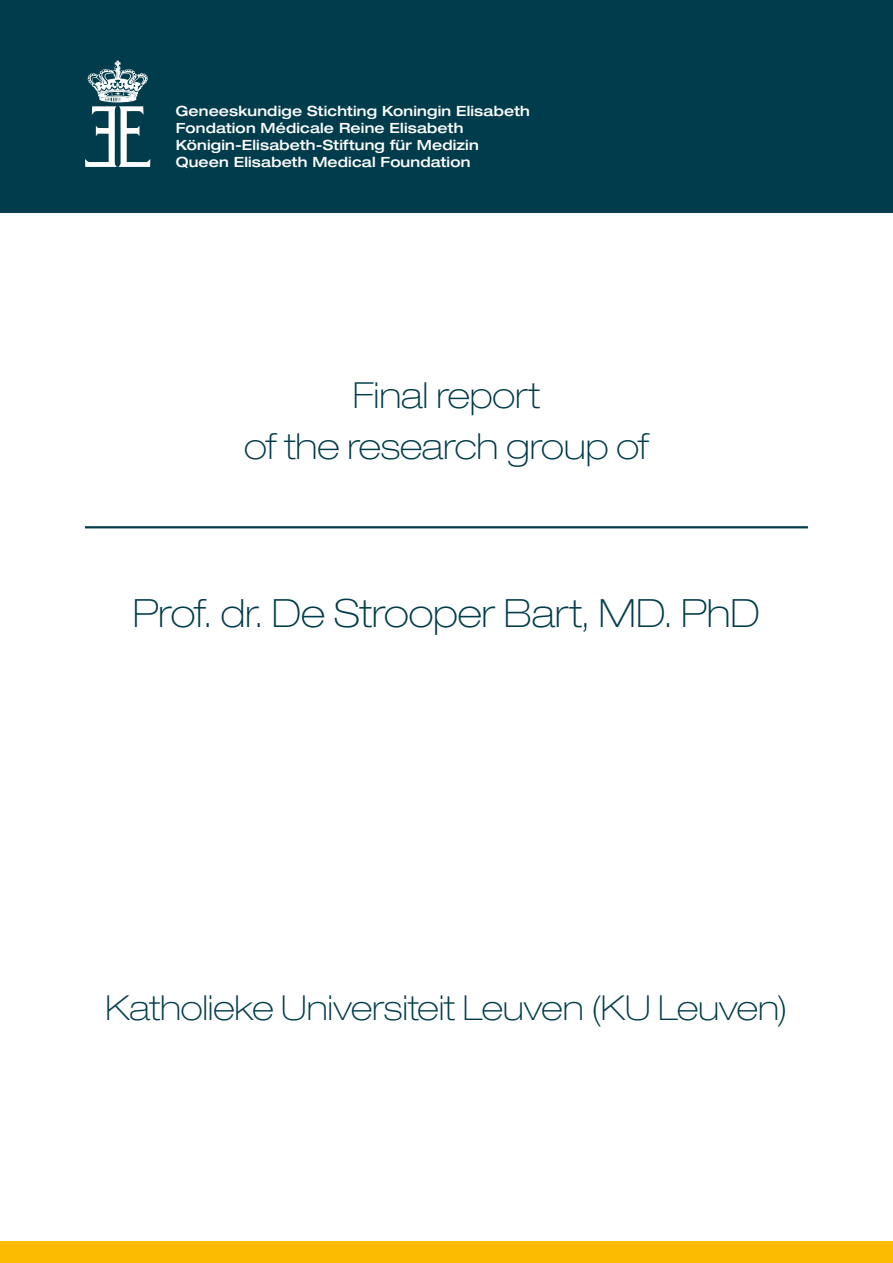
<style>
.page{position:relative;width:893px;height:1263px;background:#fff}
.page>*{position:absolute;margin:0;border:0;box-sizing:border-box;transform-origin:0 0}
.prof{font:100 expanded 39px "Helvetica Neue LT Std";letter-spacing:-.005em;color:#003c4b}
.t1{font:100 expanded 36px/50.8px "Helvetica Neue LT Std";letter-spacing:-.005em;color:#003c4b;text-align:center}
.univ{font:100 expanded 34.5px "Helvetica Neue LT Std";letter-spacing:-.005em;color:#003c4b}
.t2{font:500 expanded 14.1px/17px "Helvetica Neue LT Std";letter-spacing:.01em;color:#fff}
</style>
<div class="page">
<hr style="left:85px;top:526px;width:723px;height:2px;background:#003c4b">
<div style="left:0;top:0;width:893px;height:213px;background:#003c4b"></div>
<svg style="left:85px;top:61px;width:65px;height:106px"></svg>
<div style="left:0;top:1242px;width:893px;height:21px;background:#fabb00"></div>
<p class="t2" style="left:176px;top:103px;width:356px">Geneeskundige Stichting Koningin Elisabeth Fondation Médicale Reine Elisabeth Königin-Elisabeth-Stiftung für Medizin Queen Elisabeth Medical Foundation</p>
<h2 class="t1" style="left:244px;top:370px;width:406px">Final report<br>of the research group of</h2>
<p class="prof" style="left:133px;top:590px;width:629px">Prof. dr. De Strooper Bart, MD. PhD</p>
<p class="univ" style="left:106px;top:987px;width:683px">Katholieke Universiteit Leuven (KU Leuven)</p>
</div>
